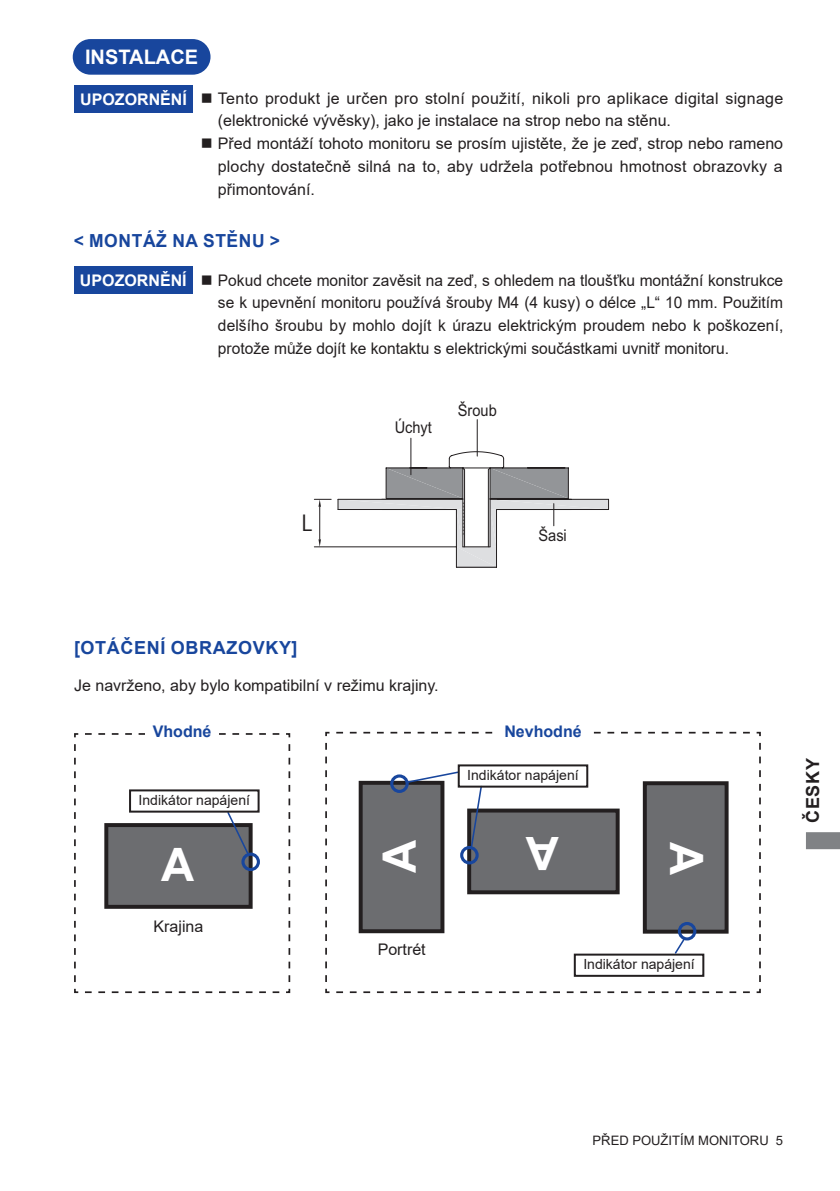
<style>
.page{position:relative;width:840px;height:1191px;background:#fff}
.page>*{position:absolute;margin:0;border:0;box-sizing:border-box;transform-origin:0 0}
.t1{font:700 46px "Arial";color:#fff}
.t2{font:21.6px "Koz Go Pro Regular 90 msp RKSJ H";color:#231f20}
.t3{font:700 20px "Arial";color:#fff}
.t4{font:700 18px "Arial";letter-spacing:.035em;color:#18469d}
.t5{font:700 18px "Arial";letter-spacing:.035em;color:#231f20}
.t6{font:16.2px "Arial";color:#231f20;scale:.9 1}
.t7{font:16px/22.6px "Arial";color:#231f20;text-align:justify}
.t8{font:16px/22.6px "Arial";letter-spacing:.02em;color:#231f20}
.t9{font:700 16px "Arial";color:#fff}
.t10{font:700 16px "Arial";color:#18469d}
.t11{font:14px "Arial";color:#231f20}
.t12{font:13px "Arial";color:#231f20}
</style>
<div class="page">
<svg style="left:806px;top:832px;width:33px;height:17px"></svg>
<div style="left:74px;top:40px;width:135px;height:34px;background:#18469d;border-radius:17px"></div>
<div style="left:73px;top:39px;width:137px;height:36px;border:2px solid #18469d;border-radius:17px"></div>
<hr style="left:456px;top:567px;width:40px;height:1px;background:#231f20">
<svg style="left:314px;top:419px;width:164px;height:129px"></svg>
<svg style="left:318px;top:499px;width:3px;height:8px"></svg>
<svg style="left:318px;top:539px;width:3px;height:8px"></svg>
<svg style="left:338px;top:451px;width:270px;height:116px"></svg>
<div style="left:74px;top:85px;width:118px;height:28px;background:#18469d"></div>
<div style="left:74px;top:266px;width:118px;height:27px;background:#18469d"></div>
<svg style="left:74px;top:733px;width:217px;height:261px"></svg>
<svg style="left:325px;top:731px;width:436px;height:263px"></svg>
<div style="left:469px;top:810px;width:148px;height:82px;background:#6c6d70"></div>
<div style="left:467px;top:808px;width:152px;height:86px;border:4px solid #231f20"></div>
<div style="left:360px;top:783px;width:82px;height:148px;background:#6c6d70"></div>
<div style="left:358px;top:781px;width:86px;height:152px;border:4px solid #231f20"></div>
<div style="left:644px;top:783px;width:82px;height:148px;background:#6c6d70"></div>
<div style="left:642px;top:781px;width:86px;height:152px;border:4px solid #231f20"></div>
<div style="left:390px;top:774px;width:18px;height:19px;border:3px solid #18469d;border-radius:50%"></div>
<div style="left:460px;top:846px;width:18px;height:18px;border:3px solid #18469d;border-radius:50%"></div>
<div style="left:677px;top:922px;width:19px;height:18px;border:3px solid #18469d;border-radius:50%"></div>
<div style="left:145px;top:723px;width:74px;height:24px;background:#fff"></div>
<svg style="left:405px;top:770px;width:52px;height:14px"></svg>
<svg style="left:469px;top:787px;width:13px;height:62px"></svg>
<div style="left:457px;top:764px;width:131px;height:23px;border:2px solid #231f20"></div>
<div style="left:573px;top:953px;width:131px;height:23px;border:2px solid #231f20"></div>
<svg style="left:673px;top:937px;width:12px;height:18px"></svg>
<div style="left:493px;top:723px;width:99px;height:24px;background:#fff"></div>
<div style="left:106px;top:825px;width:144px;height:81px;background:#6c6d70"></div>
<div style="left:104px;top:823px;width:148px;height:85px;border:4px solid #231f20"></div>
<div style="left:241px;top:852px;width:19px;height:19px;border:3px solid #18469d;border-radius:50%"></div>
<svg style="left:226px;top:812px;width:24px;height:44px"></svg>
<div style="left:129px;top:789px;width:130px;height:23px;border:2px solid #231f20"></div>
<p class="t3" style="left:85px;top:43px;width:114px">INSTALACE</p>
<p class="t9" style="left:80px;top:88px;width:108px">UPOZORNĚNÍ</p>
<p class="t8" style="left:218px;top:87px;width:566px;text-indent:-17px">■ Tento produkt je určen pro stolní použití, nikoli pro aplikace digital signage (elektronické vývěsky), jako je instalace na strop nebo na stěnu.</p>
<p class="t7" style="left:218px;top:132px;width:566px;text-indent:-17px">■ Před montáží tohoto monitoru se prosím ujistěte, že je zeď, strop nebo rameno plochy dostatečně silná na to, aby udržela potřebnou hmotnost obrazovky a přimontování.</p>
<p class="t4" style="left:74px;top:227px;width:208px">&lt; MONTÁŽ NA STĚNU &gt;</p>
<p class="t9" style="left:80px;top:269px;width:108px">UPOZORNĚNÍ</p>
<p class="t7" style="left:218px;top:269px;width:566px;text-indent:-17px">■ Pokud chcete monitor zavěsit na zeď, s ohledem na tloušťku montážní konstrukce se k upevnění monitoru používá šrouby M4 (4 kusy) o délce „L“ 10 mm. Použitím delšího šroubu by mohlo dojít k úrazu elektrickým proudem nebo k poškození, protože může dojít ke kontaktu s elektrickými součástkami uvnitř monitoru.</p>
<p class="t6" style="left:394px;top:417px;width:43px">Úchyt</p>
<p class="t6" style="left:457px;top:399px;width:45px">Šroub</p>
<h2 class="t2" style="left:301px;top:509px;width:12px">L</h2>
<p class="t6" style="left:538px;top:525px;width:33px">Šasi</p>
<p class="t4" style="left:74px;top:635px;width:225px">[OTÁČENÍ OBRAZOVKY]</p>
<p class="t7" style="left:74px;top:673px;width:366px">Je navrženo, aby bylo kompatibilní v režimu krajiny.</p>
<p class="t10" style="left:153px;top:720px;width:60px">Vhodné</p>
<p class="t11" style="left:138px;top:790px;width:113px">Indikátor napájení</p>
<p class="t10" style="left:504px;top:719px;width:79px">Nevhodné</p>
<p class="t11" style="left:467px;top:765px;width:113px">Indikátor napájení</p>
<p class="t7" style="left:153px;top:914px;width:51px">Krajina</p>
<h1 class="t1" style="left:558px;top:885px;width:35px;rotate:-180deg">A</h1>
<h1 class="t1" style="left:367px;top:872px;width:35px;rotate:-90deg">A</h1>
<h1 class="t1" style="left:718px;top:841px;width:35px;rotate:90deg">A</h1>
<p class="t7" style="left:377px;top:938px;width:50px">Portrét</p>
<p class="t11" style="left:583px;top:954px;width:113px">Indikátor napájení</p>
<p class="t5" style="left:799px;top:822px;width:66px;rotate:-90deg">ČESKY</p>
<p class="t12" style="left:592px;top:1131px;width:192px">PŘED POUŽITÍM MONITORU 5</p>
</div>
